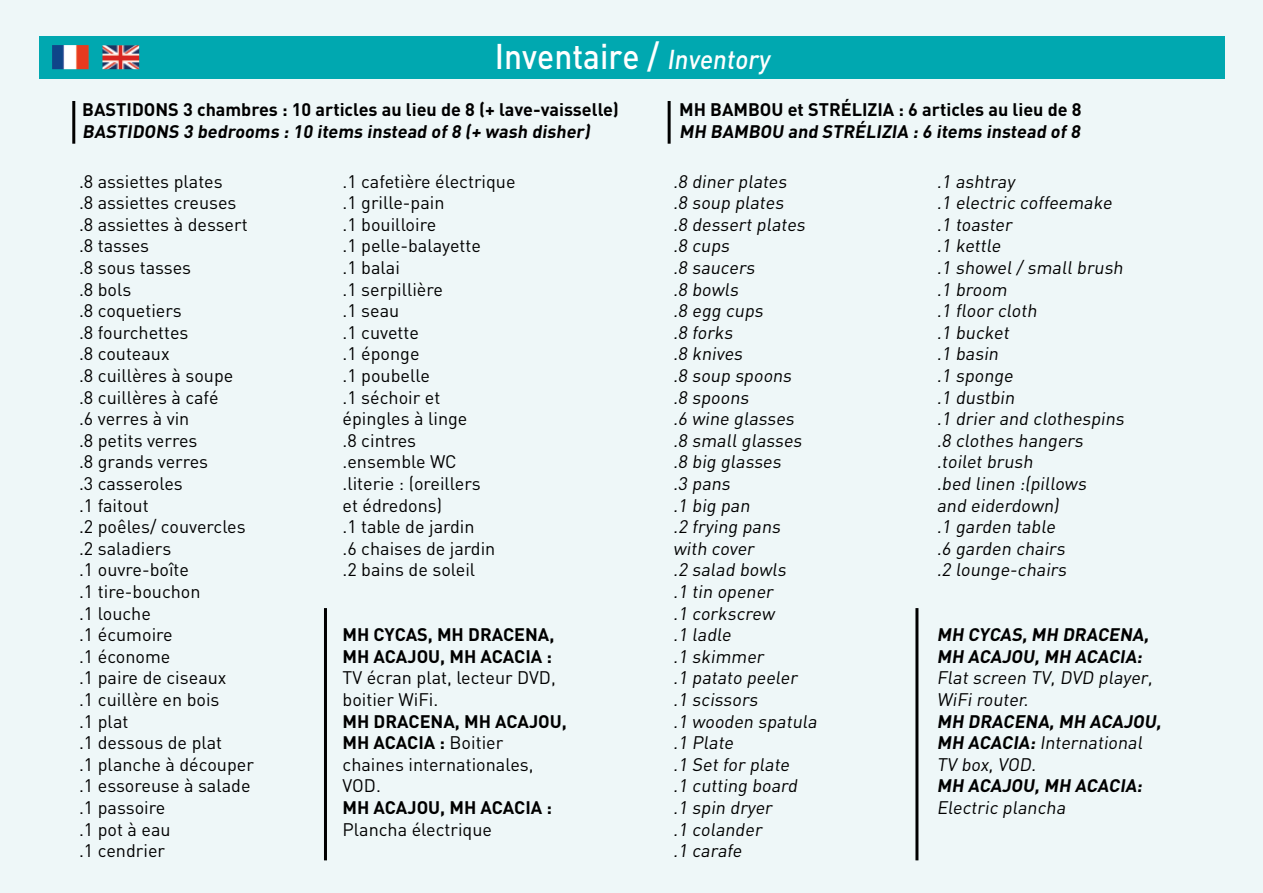
<style>
.page{position:relative;width:1263px;height:893px;background:#eef7f8}
.page>*{position:absolute;margin:0;border:0;box-sizing:border-box;transform-origin:0 0}
.t1{font:500 35.25px "DIN";color:#fff;scale:.9 1}
.t2{font:18px/21.6px "DIN";color:#000}
.t3{font:700 18px/21.6px "DIN";color:#000}
.s1{font-size:27px}
.s2{font-weight:700}
.s3{font-weight:400}
</style>
<div class="page">
<div style="left:40px;top:36px;width:1185px;height:43px;background:#00a8b0"></div>
<hr style="left:324px;top:608px;width:3px;height:252px;background:#000">
<hr style="left:915px;top:608px;width:3px;height:252px;background:#000">
<hr style="left:72px;top:101px;width:3px;height:43px;background:#000">
<hr style="left:668px;top:101px;width:3px;height:43px;background:#000">
<img style="left:52px;top:45px;width:37px;height:24px">
<img style="left:102px;top:45px;width:37px;height:24px">
<h1 class="t1" style="left:495px;top:33px;width:307px">Inventaire / <span class="s1">Inventory</span></h1>
<p class="t3" style="left:82px;top:98px;width:538px">BASTIDONS 3 chambres : 10 articles au lieu de 8 (+ lave-vaisselle)<br>BASTIDONS 3 bedrooms : 10 items instead of 8 (+ wash disher)</p>
<p class="t3" style="left:679px;top:98px;width:406px">MH BAMBOU et STRÉLIZIA : 6 articles au lieu de 8<br>MH BAMBOU and STRÉLIZIA : 6 items instead of 8</p>
<p class="t2" style="left:79px;top:170px;width:176px">.8 assiettes plates<br>.8 assiettes creuses .8 assiettes à dessert .8 tasses<br>.8 sous tasses<br>.8 bols<br>.8 coquetiers<br>.8 fourchettes<br>.8 couteaux<br>.8 cuillères à soupe<br>.8 cuillères à café<br>.6 verres à vin<br>.8 petits verres<br>.8 grands verres<br>.3 casseroles<br>.1 faitout<br>.2 poêles/ couvercles .2 saladiers<br>.1 ouvre-boîte<br>.1 tire-bouchon<br>.1 louche<br>.1 écumoire<br>.1 économe<br>.1 paire de ciseaux<br>.1 cuillère en bois<br>.1 plat<br>.1 dessous de plat<br>.1 planche à découper .1 essoreuse à salade .1 passoire<br>.1 pot à eau<br>.1 cendrier</p>
<p class="t2" style="left:343px;top:170px;width:175px">.1 cafetière électrique .1 grille-pain<br>.1 bouilloire<br>.1 pelle-balayette<br>.1 balai<br>.1 serpillière<br>.1 seau<br>.1 cuvette<br>.1 éponge<br>.1 poubelle<br>.1 séchoir et<br>épingles à linge<br>.8 cintres<br>.ensemble WC<br>.literie : (oreillers<br>et édredons)<br>.1 table de jardin<br>.6 chaises de jardin<br>.2 bains de soleil</p>
<p class="t3" style="left:343px;top:623px;width:213px">MH CYCAS, MH DRACENA,<br>MH ACAJOU, MH ACACIA :</p>
<p class="t2" style="left:343px;top:667px;width:215px">TV écran plat, lecteur DVD, boitier WiFi.</p>
<p class="t2" style="left:343px;top:710px;width:226px"><span class="s2">MH DRACENA, MH ACAJOU,<br>MH ACACIA :</span> Boitier chaines internationales,<br>VOD.</p>
<p class="t3" style="left:343px;top:796px;width:211px">MH ACAJOU, MH ACACIA :</p>
<p class="t2" style="left:343px;top:818px;width:151px">Plancha électrique</p>
<p class="t2" style="left:673px;top:170px;width:149px">.8 diner plates<br>.8 soup plates<br>.8 dessert plates .8 cups<br>.8 saucers<br>.8 bowls<br>.8 egg cups<br>.8 forks<br>.8 knives<br>.8 soup spoons<br>.8 spoons<br>.6 wine glasses<br>.8 small glasses .8 big glasses<br>.3 pans<br>.1 big pan<br>.2 frying pans with cover<br>.2 salad bowls<br>.1 tin opener<br>.1 corkscrew<br>.1 ladle<br>.1 skimmer<br>.1 patato peeler .1 scissors<br>.1 wooden spatula .1 Plate<br>.1 Set for plate<br>.1 cutting board .1 spin dryer<br>.1 colander<br>.1 carafe</p>
<p class="t2" style="left:937px;top:170px;width:192px">.1 ashtray<br>.1 electric coffeemake .1 toaster<br>.1 kettle<br>.1 showel / small brush .1 broom<br>.1 floor cloth<br>.1 bucket<br>.1 basin<br>.1 sponge<br>.1 dustbin<br>.1 drier and clothespins .8 clothes hangers .toilet brush<br>.bed linen :(pillows<br>and eiderdown)<br>.1 garden table<br>.6 garden chairs<br>.2 lounge-chairs</p>
<p class="t3" style="left:937px;top:623px;width:216px">MH CYCAS, MH DRACENA,<br>MH ACAJOU, MH ACACIA:</p>
<p class="t2" style="left:937px;top:667px;width:220px">Flat screen TV, DVD player,<br>WiFi router.</p>
<p class="t3" style="left:937px;top:709px;width:229px">MH DRACENA, MH ACAJOU,<br>MH ACACIA: <span class="s3">International<br>TV box, VOD.</span></p>
<p class="t3" style="left:937px;top:774px;width:210px">MH ACAJOU, MH ACACIA:</p>
<p class="t2" style="left:937px;top:796px;width:133px">Electric plancha</p>
</div>
